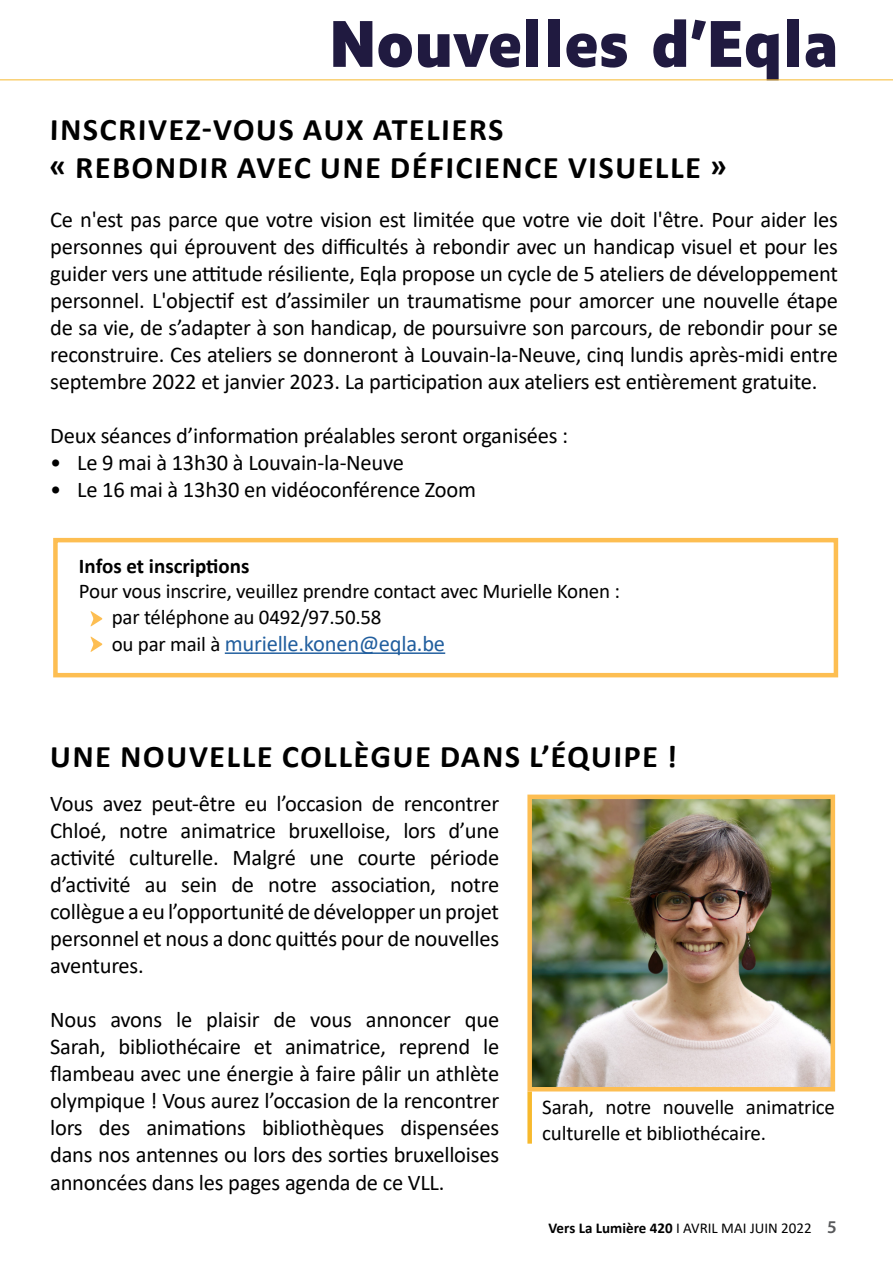
<style>
.page{position:relative;width:893px;height:1263px;background:#fff}
.page>*{position:absolute;margin:0;border:0;box-sizing:border-box;transform-origin:0 0}
.t1{font:700 60px "Luciole";letter-spacing:-.02em;color:#201a40}
.t2{font:700 31.5px/37.5px "Calibri";color:#000}
.t3{font:22.5px/27px "Calibri";letter-spacing:-.01em;color:#000;text-align:justify}
.t4{font:22.5px "Calibri";letter-spacing:-.01em;color:#215e9e}
.t5{font:21px/25.2px "Calibri";letter-spacing:-.01em;color:#000}
.t6{font:700 21px "Calibri";color:#000}
.t7{font:15px "Calibri";color:#000}
.s1{font-size:21px;color:#000}
.s2{font-weight:700}
.s3{font-family:"Myriad Pro";font-weight:600;font-size:18px;color:#58595b}
</style>
<div class="page">
<hr style="left:0;top:80px;width:893px;height:1px;background:#f7b92f">
<hr style="left:225px;top:652px;width:220px;height:2px;background:#215e9e">
<div style="left:53px;top:538px;width:785px;height:139px;border:4px solid #fdbe52"></div>
<svg style="left:90px;top:611px;width:12px;height:16px"></svg>
<svg style="left:90px;top:636px;width:12px;height:16px"></svg>
<div style="left:527px;top:1091px;width:5px;height:53px;background:#f7b92d"></div>
<img style="left:532px;top:799px;width:298px;height:287px">
<div style="left:527px;top:794px;width:308px;height:297px;border:4px solid #fdbe52"></div>
<h1 class="t1" style="left:328px;top:11px;width:512px">Nouvelles d’Eqla</h1>
<h2 class="t2" style="left:49px;top:111px;width:680px">INSCRIVEZ-VOUS AUX ATELIERS<br>« REBONDIR AVEC UNE DÉFICIENCE VISUELLE »</h2>
<p class="t3" style="left:50px;top:205px;width:789px">Ce n'est pas parce que votre vision est limitée que votre vie doit l'être. Pour aider les personnes qui éprouvent des difficultés à rebondir avec un handicap visuel et pour les guider vers une attitude résiliente, Eqla propose un cycle de 5 ateliers de développement personnel. L'objectif est d’assimiler un traumatisme pour amorcer une nouvelle étape de sa vie, de s’adapter à son handicap, de poursuivre son parcours, de rebondir pour se reconstruire. Ces ateliers se donneront à Louvain-la-Neuve, cinq lundis après-midi entre septembre 2022 et janvier 2023. La participation aux ateliers est entièrement gratuite.</p>
<p class="t3" style="left:50px;top:421px;width:520px">Deux séances d’information préalables seront organisées :</p>
<p class="t3" style="left:50px;top:448px;width:355px">• Le 9 mai à 13h30 à Louvain-la-Neuve</p>
<p class="t3" style="left:50px;top:475px;width:427px">• Le 16 mai à 13h30 en vidéoconférence Zoom</p>
<p class="t6" style="left:79px;top:551px;width:172px">Infos et inscriptions</p>
<p class="t5" style="left:112px;top:578px;width:510px;text-indent:-33px">Pour vous inscrire, veuillez prendre contact avec Murielle Konen : par téléphone au 0492/97.50.58</p>
<p class="t4" style="left:112px;top:627px;width:335px"><span class="s1">ou par mail à</span> murielle.konen@eqla.be</p>
<h2 class="t2" style="left:50px;top:738px;width:629px">UNE NOUVELLE COLLÈGUE DANS L’ÉQUIPE !</h2>
<p class="t3" style="left:50px;top:790px;width:451px">Vous avez peut-être eu l’occasion de rencontrer Chloé, notre animatrice bruxelloise, lors d’une activité culturelle. Malgré une courte période d’activité au sein de notre association, notre collègue a eu l’opportunité de développer un projet personnel et nous a donc quittés pour de nouvelles aventures.</p>
<p class="t3" style="left:50px;top:1006px;width:451px">Nous avons le plaisir de vous annoncer que Sarah, bibliothécaire et animatrice, reprend le flambeau avec une énergie à faire pâlir un athlète olympique ! Vous aurez l’occasion de la rencontrer lors des animations bibliothèques dispensées dans nos antennes ou lors des sorties bruxelloises annoncées dans les pages agenda de ce VLL.</p>
<p class="t5" style="left:542px;top:1094px;width:294px">Sarah, notre nouvelle animatrice culturelle et bibliothécaire.</p>
<p class="t7" style="left:548px;top:1218px;width:290px"><span class="s2">Vers La Lumière 420</span> I AVRIL MAI JUIN 2022 <span class="s3">5</span></p>
</div>
